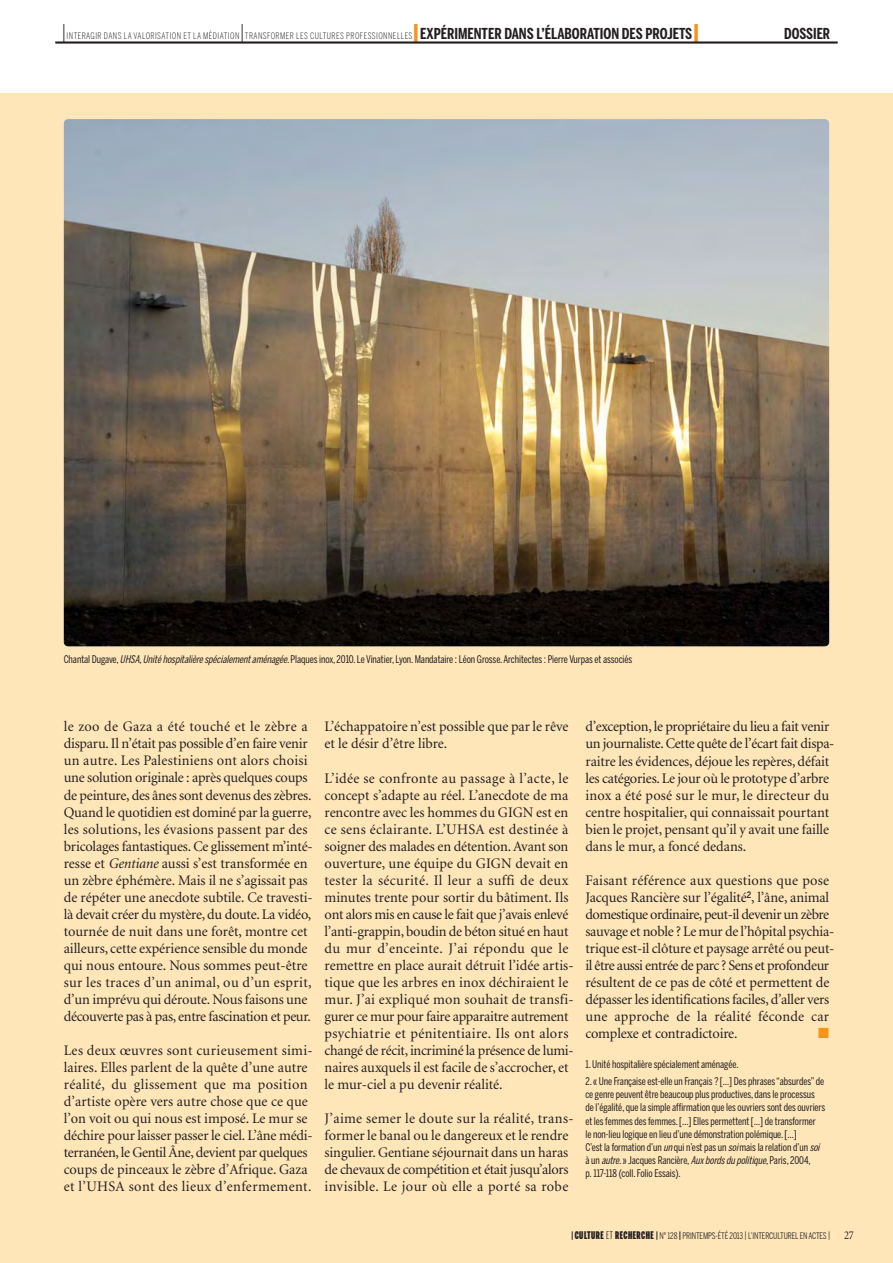
<style>
.page{position:relative;width:893px;height:1263px;background:#fff}
.page>*{position:absolute;margin:0;border:0;box-sizing:border-box;transform-origin:0 0}
.t1{font:300 20.25px "Benton Sans Comp";color:#231f20}
.t2{font:700 15px "Benton Sans Comp";color:#231f20}
.t3{font:14.7px/17px "Minion";letter-spacing:-.005em;color:#231f20}
.t4{font:14.7px "Zapf Dingbats";color:#f7931d}
.t5{font:10.5px/13px "Benton Sans Comp";letter-spacing:-.005em;color:#231f20}
.t6{font:300 9px "Benton Sans Comp";letter-spacing:.05em;color:#231f20}
.t7{font:9px "Benton Sans Comp";letter-spacing:-.01em;color:#231f20}
.s1{font-weight:900;font-size:20.25px;color:#f7931d}
.s2{font-style:italic}
.s3{font-family:"Benton Sans Extra Comp";font-weight:900;font-size:10.5px}
.s4{font-family:"Benton Sans Extra Comp";font-size:10.5px}
.s5{font-family:"Minion";font-stretch:condensed;font-size:12px}
</style>
<div class="page">
<div style="left:0;top:94px;width:893px;height:1169px;background:#ffe6b9"></div>
<hr style="left:55px;top:41px;width:783px;height:3px;background:#231f20">
<img style="left:64px;top:119px;width:765px;height:527px;border-radius:4px">
<h1 class="t1" style="left:62px;top:24px;width:6px">|</h1>
<p class="t6" style="left:67px;top:33px;width:174px">INTERAGIR DANS LA VALORISATION ET LA MÉDIATION</p>
<h1 class="t1" style="left:240px;top:24px;width:6px">|</h1>
<p class="t6" style="left:245px;top:33px;width:169px">TRANSFORMER LES CULTURES PROFESSIONNELLES</p>
<p class="t2" style="left:413px;top:28px;width:288px"><span class="s1">|</span>EXPÉRIMENTER DANS L’ÉLABORATION DES PROJETS<span class="s1">|</span></p>
<p class="t2" style="left:784px;top:28px;width:47px">DOSSIER</p>
<p class="t5" style="left:64px;top:654px;width:570px">Chantal Dugave, <span class="s2">UHSA,Unité hospitalière spécialementaménagée.</span>Plaques inox, 2010. Le Vinatier, Lyon. Mandataire : Léon Grosse. Architectes : Pierre Vurpas et associés</p>
<p class="t3" style="left:64px;top:719px;width:251px">le zoo de Gaza a été touché et le zèbre a disparu. Il n’était pas possible d’en faire venir un autre. Les Palestiniens ont alors choisi une solution originale : après quelques coups de peinture, des ânes sont devenus des zèbres.<br>Quand le quotidien est dominé par la guerre, les solutions, les évasions passent par des bricolages fantastiques. Ce glissement m’inté - resse et <span class="s2">Gentiane</span> aussi s’est trans formée en un zèbre éphémère. Mais il ne s’agissait pas de répéter une anecdote subtile. Ce travesti&shy;là devait créer du mystère, du doute. La vidéo, tournée de nuit dans une forêt, montre cet ailleurs, cette expérience sensible du monde qui nous entoure. Nous sommes peut-être sur les traces d’un animal, ou d’un esprit, d’un imprévu qui déroute. Nous faisons une découverte pas à pas, entre fascination et peur.</p>
<p class="t3" style="left:64px;top:1043px;width:251px">Les deux œuvres sont curieusement simi&shy;laires. Elles parlent de la quête d’une autre réalité, du glissement que ma position d’artiste opère vers autre chose que ce que l’on voit ou qui nous est imposé. Le mur se déchire pour laisser passer le ciel. L’âne médi&shy;terranéen, le Gentil Âne, devient par quelques coups de pinceaux le zèbre d’Afrique. Gaza et l’UHSA sont des lieux d’enfer me ment.</p>
<p class="t3" style="left:325px;top:719px;width:245px">L’échappatoire n’est possible que par le rêve et le désir d’être libre.</p>
<p class="t3" style="left:325px;top:770px;width:251px">L’idée se confronte au passage à l’acte, le concept s’adapte au réel. L’anecdote de ma rencontre avec les hommes du GIGN est en ce sens éclairante. L’UHSA est destinée à soigner des malades en détention. Avant son ouverture, une équipe du GIGN devait en tester la sécurité. Il leur a suffi de deux minutes trente pour sortir du bâtiment. Ils ont alors mis en cause le fait que j’avais enlevé l’anti-grappin, boudin de béton situé en haut du mur d’enceinte. J’ai répondu que le remettre en place aurait détruit l’idée artis&shy;tique que les arbres en inox déchiraient le mur. J’ai expliqué mon souhait de trans fi - gurer ce mur pour faire apparaitre autrement psychiatrie et pénitentiaire. Ils ont alors changé de récit, incriminé la présence de lumi&shy;naires auxquels il est facile de s’accrocher, et le mur-ciel a pu devenir réalité.</p>
<p class="t3" style="left:325px;top:1111px;width:250px">J’aime semer le doute sur la réalité, trans - former le banal ou le dangereux et le rendre singulier. Gentiane séjournait dans un haras de chevaux de compétition et était jusqu’alors invisible. Le jour où elle a porté sa robe</p>
<p class="t3" style="left:585px;top:719px;width:251px">d’excep tion, le propriétaire du lieu a fait venir un journaliste. Cette quête de l’écart fait dispa&shy;raitre les évidences, déjoue les repères, défait les catégories. Le jour où le prototype d’arbre inox a été posé sur le mur, le directeur du centre hospitalier, qui connaissait pourtant bien le projet, pensant qu’il y avait une faille dans le mur, a foncé dedans.</p>
<p class="t3" style="left:585px;top:873px;width:251px">Faisant référence aux questions que pose Jacques Rancière sur l’égalité<sup>2</sup>, l’âne, animal domestique ordinaire, peut-il devenir un zèbre sauvage et noble ? Le mur de l’hôpital psychia&shy;trique est-il clôture et paysage arrêté ou peut&shy;il être aussi entrée de parc ? Sens et profondeur résultent de ce pas de côté et permettent de dépasser les identifications faciles, d’aller vers une approche de la réalité féconde car complexe et contradictoire.</p>
<p class="t4" style="left:818px;top:1025px;width:12px">■</p>
<p class="t5" style="left:585px;top:1058px;width:155px">1. Unité hospitalière spécialement aménagée.</p>
<p class="t5" style="left:585px;top:1076px;width:241px">2. « Une Française est-elle un Français ? […] Des phrases “absurdes” de ce genre peuvent être beaucoup plus productives, dans le processus de l’égalité, que la simple affirmation que les ouvriers sont des ouvriers et les femmes des femmes. […] Elles permettent […] de transformer<br>le non-lieu logique en lieu d’une démonstration polémique. […]<br>C’est la formation d’un <span class="s2">un</span>qui n’est pas un <span class="s2">soi</span>mais la relation d’un <span class="s2">soi </span>à un <span class="s2">autre.</span>» Jacques Rancière, <span class="s2">Auxbordsdu politique,</span>Paris, 2004,<br>p. 117-118 (coll. Folio Essais).</p>
<p class="t7" style="left:571px;top:1232px;width:284px"><sup>|</sup> <span class="s3">CULTURE</span> <span class="s4">ET</span> <span class="s3">RECHERCHE</span> <sup>|</sup> N° 128 <sup>|</sup> PRINTEMPS-ÉTÉ 2013 | L’INTERCULTUREL EN ACTES | <span class="s5">27</span></p>
</div>
